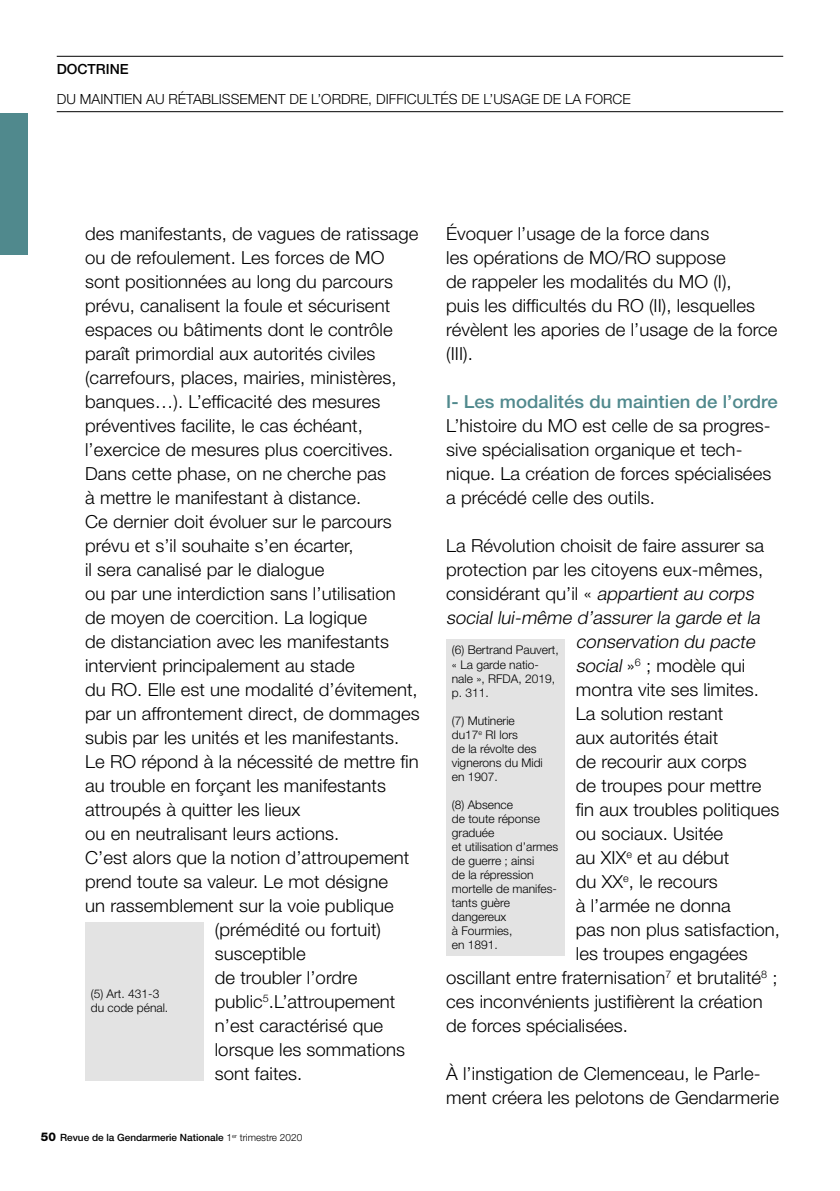
<style>
.page{position:relative;width:840px;height:1191px;background:#fff}
.page>*{position:absolute;margin:0;border:0;box-sizing:border-box;transform-origin:0 0}
.t1{font:300 18px/24px "Helvetica Neue LT Std";letter-spacing:.005em;color:#000}
.t2{font:500 18px "Helvetica Neue LT Std";letter-spacing:.005em;color:#50898d}
.t3{font:italic 300 18px "Helvetica Neue LT Std";color:#000}
.t4{font:300 14px "Helvetica Neue LT Std";color:#000}
.t5{font:500 14px "Helvetica Neue LT Std";color:#000}
.t6{font:300 12px/14px "Helvetica Neue LT Std";color:#000}
.t7{font:800 12px "Helvetica Neue LT Std";color:#000}
.t8{font:500 10px "Helvetica Neue LT Std";color:#000}
.s1{font-weight:300}
.s2{font-style:italic}
</style>
<div class="page">
<div style="left:0;top:113px;width:28px;height:142px;background:#50898d"></div>
<hr style="left:57px;top:56px;width:725px;height:1px;background:#000">
<hr style="left:57px;top:111px;width:725px;height:1px;background:#000">
<div style="left:85px;top:921px;width:118px;height:159px;background:#e3e3e3"></div>
<div style="left:446px;top:639px;width:118px;height:316px;background:#e3e3e3"></div>
<p class="t5" style="left:57px;top:60px;width:73px">DOCTRINE</p>
<p class="t4" style="left:57px;top:90px;width:575px">DU MAINTIEN AU RÉTABLISSEMENT DE L’ORDRE, DIFFICULTÉS DE L’USAGE DE LA FORCE</p>
<p class="t1" style="left:85px;top:221px;width:336px">des manifestants, de vagues de ratissage ou de refoulement. Les forces de MO sont positionnées au long du parcours prévu, canalisent la foule et sécurisent espaces ou bâtiments dont le contrôle paraît primordial aux autorités civiles (carrefours, places, mairies, ministères, banques…). L’efficacité des mesures préventives facilite, le cas échéant, l’exercice de mesures plus coercitives.<br>Dans cette phase, on ne cherche pas<br>à mettre le manifestant à distance.<br>Ce dernier doit évoluer sur le parcours prévu et s’il souhaite s’en écarter,<br>il sera canalisé par le dialogue<br>ou par une interdiction sans l’utilisation de moyen de coercition. La logique<br>de distanciation avec les manifestants intervient principalement au stade<br>du RO. Elle est une modalité d’évitement, par un affrontement direct, de dommages subis par les unités et les manifestants.<br>Le RO répond à la nécessité de mettre fin au trouble en forçant les manifestants attroupés à quitter les lieux<br>ou en neutralisant leurs actions.<br>C’est alors que la notion d’attroupement prend toute sa valeur. Le mot désigne<br>un rassemblement sur la voie publique</p>
<p class="t6" style="left:91px;top:986px;width:79px">(5) Art. 431-3 du code pénal.</p>
<p class="t1" style="left:215px;top:917px;width:191px">(prémédité ou fortuit) susceptible<br>de troubler l’ordre public<sup>5</sup>.L’attroupement n’est caractérisé que lorsque les sommations sont faites.</p>
<p class="t7" style="left:41px;top:1130px;width:17px">50</p>
<p class="t8" style="left:60px;top:1131px;width:243px">Revue de la Gendarmerie Nationale <span class="s1">1</span><sup>er</sup> <span class="s1">trimestre 2020</span></p>
<p class="t1" style="left:446px;top:221px;width:333px">Évoquer l’usage de la force dans<br>les opérations de MO/RO suppose<br>de rappeler les modalités du MO (I),<br>puis les difficultés du RO (II), lesquelles révèlent les apories de l’usage de la force (III).</p>
<p class="t2" style="left:446px;top:391px;width:333px">I- Les modalités du maintien de l’ordre</p>
<p class="t1" style="left:446px;top:413px;width:326px">L’histoire du MO est celle de sa progres&shy;sive spécialisation organique et tech&shy;nique. La création de forces spécialisées a précédé celle des outils.</p>
<p class="t1" style="left:446px;top:533px;width:319px">La Révolution choisit de faire assurer sa protection par les citoyens eux-mêmes, considérant qu’il « <span class="s2">appartient au corps social lui-même d’assurer la garde et la</span></p>
<p class="t6" style="left:451px;top:643px;width:108px">(6) Bertrand Pauvert, « La garde natio&shy;nale », RFDA, 2019, p. 311.</p>
<p class="t6" style="left:451px;top:713px;width:92px">(7) Mutinerie du17<sup>e</sup> RI lors<br>de la révolte des vignerons du Midi en 1907.</p>
<p class="t6" style="left:451px;top:797px;width:108px">(8) Absence<br>de toute réponse graduée<br>et utilisation d’armes de guerre ; ainsi<br>de la répression mortelle de manifes&shy;tants guère dangereux<br>à Fourmies,<br>en 1891.</p>
<p class="t3" style="left:575px;top:631px;width:184px">conservation du pacte</p>
<p class="t1" style="left:575px;top:653px;width:171px"><span class="s2">social</span> »<sup>6</sup> ; modèle qui</p>
<p class="t1" style="left:575px;top:677px;width:184px">montra vite ses limites.</p>
<p class="t1" style="left:575px;top:701px;width:149px">La solution restant</p>
<p class="t1" style="left:575px;top:725px;width:144px">aux autorités était</p>
<p class="t1" style="left:575px;top:749px;width:172px">de recourir aux corps</p>
<p class="t1" style="left:575px;top:773px;width:187px">de troupes pour mettre</p>
<p class="t1" style="left:575px;top:797px;width:205px">fin aux troubles politiques</p>
<p class="t1" style="left:575px;top:821px;width:149px">ou sociaux. Usitée</p>
<p class="t1" style="left:575px;top:845px;width:155px">au XIX<sup>e</sup> et au début</p>
<p class="t1" style="left:575px;top:869px;width:143px">du XX<sup>e</sup>, le recours</p>
<p class="t1" style="left:575px;top:893px;width:156px">à l’armée ne donna</p>
<p class="t1" style="left:575px;top:917px;width:205px">pas non plus satisfaction,</p>
<p class="t1" style="left:575px;top:941px;width:173px">les troupes engagées</p>
<p class="t1" style="left:446px;top:965px;width:333px">oscillant entre fraternisation<sup>7</sup> et brutalité<sup>8</sup> ;</p>
<p class="t1" style="left:446px;top:989px;width:318px">ces inconvénients justifièrent la création</p>
<p class="t1" style="left:446px;top:1013px;width:183px">de forces spécialisées.</p>
<p class="t1" style="left:446px;top:1061px;width:334px">À l’instigation de Clemenceau, le Parle&shy;ment créera les pelotons de Gendarmerie</p>
</div>
